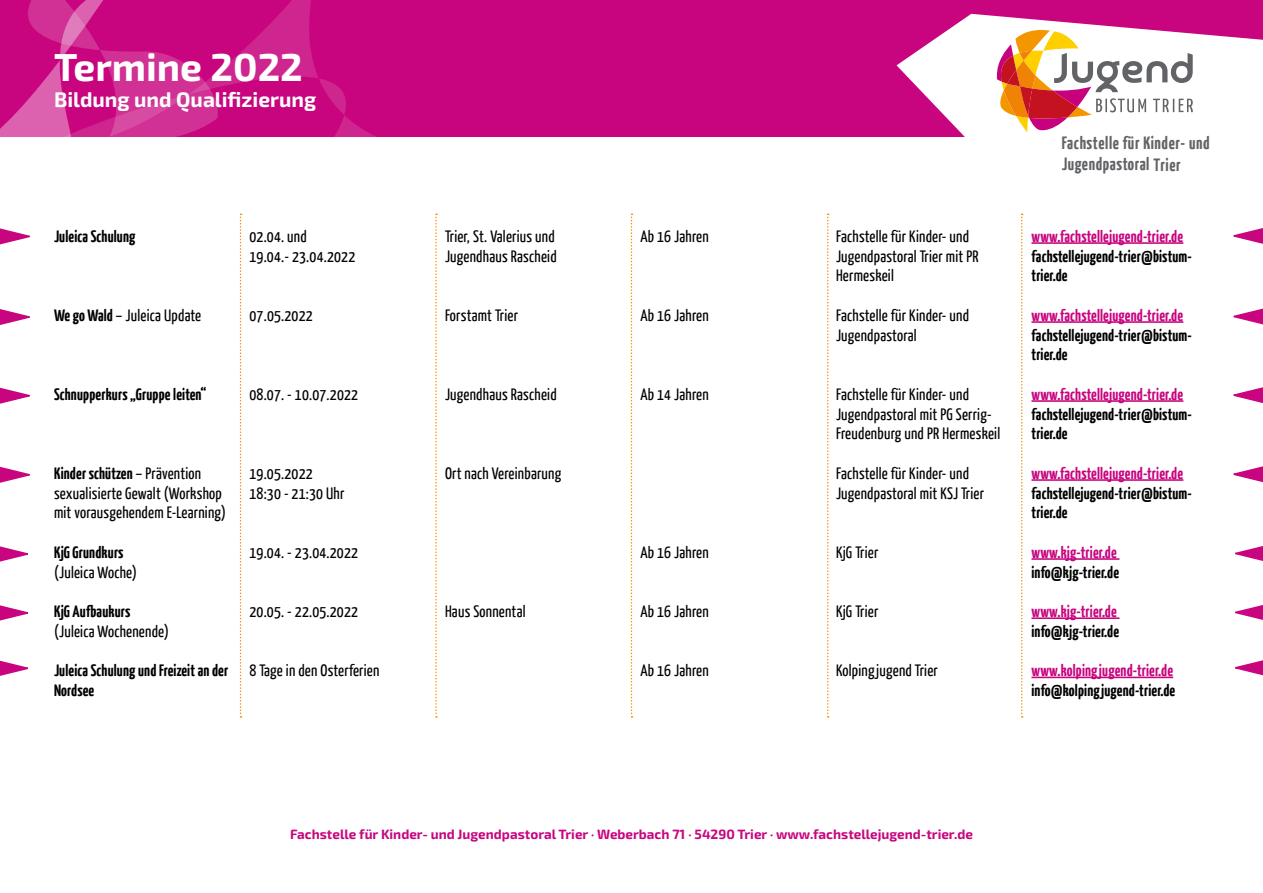
<style>
.page{position:relative;width:1263px;height:893px;background:#fff}
.page>*{position:absolute;margin:0;border:0;box-sizing:border-box;transform-origin:0 0}
.t1{font:700 39px "Exo 2.0";color:#fff}
.t2{font:700 21px "Exo 2.0";color:#fff}
.t3{font:700 17.85px "BDKJ";letter-spacing:.02em;color:#616366}
.t4{font:16.5px/19.8px "BDKJ";color:#000}
.t5{font:700 16.5px/19.8px "BDKJ";color:#000}
.t6{font:700 16.5px "BDKJ";color:#c8057f}
.t7{font:700 13.5px "Exo 2.0";color:#c8057f}
.s1{font-weight:700}
.s2{font-family:"BDKJ"}
</style>
<div class="page">
<hr style="left:1031px;top:242px;width:152px;height:2px;background:#c8057f">
<hr style="left:1031px;top:677px;width:142px;height:1px;background:#c8057f">
<hr style="left:1031px;top:400px;width:152px;height:2px;background:#c8057f">
<hr style="left:1031px;top:558px;width:88px;height:2px;background:#c8057f">
<hr style="left:1031px;top:321px;width:152px;height:2px;background:#c8057f">
<hr style="left:1031px;top:479px;width:152px;height:2px;background:#c8057f">
<hr style="left:1031px;top:617px;width:88px;height:2px;background:#c8057f">
<svg style="left:240px;top:214px;width:1px;height:504px"></svg>
<svg style="left:435px;top:214px;width:2px;height:504px"></svg>
<svg style="left:631px;top:214px;width:1px;height:504px"></svg>
<svg style="left:827px;top:214px;width:2px;height:504px"></svg>
<svg style="left:1021px;top:214px;width:2px;height:504px"></svg>
<div style="left:0;top:0;width:1263px;height:136px;background:#c8057f"></div>
<svg style="left:0;top:228px;width:30px;height:17px"></svg>
<svg style="left:1233px;top:228px;width:30px;height:16px"></svg>
<svg style="left:0;top:309px;width:30px;height:16px"></svg>
<svg style="left:1233px;top:308px;width:30px;height:17px"></svg>
<svg style="left:0;top:387px;width:30px;height:17px"></svg>
<svg style="left:1233px;top:387px;width:30px;height:16px"></svg>
<svg style="left:0;top:546px;width:28px;height:16px"></svg>
<svg style="left:1235px;top:546px;width:28px;height:15px"></svg>
<svg style="left:0;top:660px;width:28px;height:16px"></svg>
<svg style="left:1235px;top:660px;width:28px;height:16px"></svg>
<svg style="left:0;top:466px;width:30px;height:17px"></svg>
<svg style="left:1233px;top:466px;width:30px;height:17px"></svg>
<svg style="left:0;top:605px;width:28px;height:16px"></svg>
<svg style="left:1235px;top:605px;width:28px;height:15px"></svg>
<svg style="left:222px;top:0;width:274px;height:137px"></svg>
<svg style="left:0;top:0;width:222px;height:137px"></svg>
<svg style="left:896px;top:14px;width:367px;height:123px;fill:#fff"></svg>
<svg style="left:995px;top:26px;width:198px;height:107px;background:#e6c4b9"></svg>
<h1 class="t1" style="left:54px;top:44px;width:250px">Termine 2022</h1>
<p class="t2" style="left:54px;top:87px;width:264px">Bildung und Qualifizierung</p>
<p class="t3" style="left:1062px;top:131px;width:150px">Fachstelle für Kinder- und</p>
<p class="t3" style="left:1062px;top:152px;width:121px">Jugendpastoral Trier</p>
<p class="t5" style="left:54px;top:225px;width:83px">Juleica Schulung</p>
<p class="t4" style="left:249px;top:226px;width:107px">02.04. und<br>19.04.- 23.04.2022</p>
<p class="t4" style="left:445px;top:226px;width:113px">Trier, St. Valerius und<br>Jugendhaus Rascheid</p>
<p class="t4" style="left:640px;top:226px;width:70px">Ab 16 Jahren</p>
<p class="t4" style="left:836px;top:226px;width:144px">Fachstelle für Kinder- und<br>Jugendpastoral Trier mit PR<br>Hermeskeil</p>
<p class="t6" style="left:1031px;top:225px;width:153px">www.fachstellejugend-trier.de</p>
<p class="t5" style="left:1031px;top:245px;width:162px">fachstellejugend-trier@bistum&shy;trier.de</p>
<p class="t4" style="left:54px;top:305px;width:149px"><span class="s1">We go Wald</span> – Juleica Update</p>
<p class="t4" style="left:249px;top:305px;width:65px">07.05.2022</p>
<p class="t4" style="left:445px;top:305px;width:75px">Forstamt Trier</p>
<p class="t4" style="left:640px;top:305px;width:70px">Ab 16 Jahren</p>
<p class="t4" style="left:836px;top:305px;width:135px">Fachstelle für Kinder- und<br>Jugendpastoral</p>
<p class="t6" style="left:1031px;top:304px;width:153px">www.fachstellejugend-trier.de</p>
<p class="t5" style="left:1031px;top:324px;width:162px">fachstellejugend-trier@bistum&shy;trier.de</p>
<p class="t5" style="left:54px;top:383px;width:154px">Schnupperkurs „Gruppe leiten“</p>
<p class="t4" style="left:249px;top:383px;width:110px">08.07. - 10.07.2022</p>
<p class="t4" style="left:445px;top:383px;width:113px">Jugendhaus Rascheid</p>
<p class="t4" style="left:640px;top:383px;width:70px">Ab 14 Jahren</p>
<p class="t4" style="left:836px;top:383px;width:166px">Fachstelle für Kinder- und<br>Jugendpastoral mit PG Serrig-<br>Freudenburg und PR Hermeskeil</p>
<p class="t6" style="left:1031px;top:383px;width:153px">www.fachstellejugend-trier.de</p>
<p class="t5" style="left:1031px;top:403px;width:162px">fachstellejugend-trier@bistum&shy;trier.de</p>
<p class="t4" style="left:54px;top:462px;width:174px"><span class="s1">Kinder schützen</span> – Prävention sexualisierte Gewalt (Workshop mit vorausgehendem E-Learning)</p>
<p class="t4" style="left:249px;top:462px;width:97px">19.05.2022<br>18:30 - 21:30 Uhr</p>
<p class="t4" style="left:445px;top:462px;width:118px">Ort nach Vereinbarung</p>
<p class="t4" style="left:836px;top:462px;width:150px">Fachstelle für Kinder- und<br>Jugendpastoral mit KSJ Trier</p>
<p class="t6" style="left:1031px;top:462px;width:153px">www.fachstellejugend-trier.de</p>
<p class="t5" style="left:1031px;top:482px;width:162px">fachstellejugend-trier@bistum&shy;trier.de</p>
<p class="t5" style="left:54px;top:541px;width:71px">KjG Grundkurs</p>
<p class="t4" style="left:54px;top:561px;width:85px">(Juleica Woche)</p>
<p class="t4" style="left:249px;top:541px;width:110px">19.04. - 23.04.2022</p>
<p class="t4" style="left:640px;top:541px;width:70px">Ab 16 Jahren</p>
<p class="t4" style="left:836px;top:541px;width:44px">KjG Trier</p>
<p class="t6" style="left:1031px;top:541px;width:87px">www.kjg-trier.de</p>
<p class="t5" style="left:1031px;top:561px;width:89px">info@kjg-trier.de</p>
<p class="t5" style="left:54px;top:601px;width:78px">KjG Aufbaukurs</p>
<p class="t4" style="left:54px;top:620px;width:117px">(Juleica Wochenende)</p>
<p class="t4" style="left:249px;top:601px;width:110px">20.05. - 22.05.2022</p>
<p class="t4" style="left:445px;top:601px;width:82px">Haus Sonnental</p>
<p class="t4" style="left:640px;top:601px;width:70px">Ab 16 Jahren</p>
<p class="t4" style="left:836px;top:601px;width:44px">KjG Trier</p>
<p class="t6" style="left:1031px;top:600px;width:87px">www.kjg-trier.de</p>
<p class="t5" style="left:1031px;top:620px;width:89px">info@kjg-trier.de</p>
<p class="t5" style="left:54px;top:660px;width:176px">Juleica Schulung und Freizeit an der<br>Nordsee</p>
<p class="t4" style="left:249px;top:660px;width:132px">8 Tage in den Osterferien</p>
<p class="t4" style="left:640px;top:660px;width:70px">Ab 16 Jahren</p>
<p class="t4" style="left:836px;top:660px;width:104px">Kolpingjugend Trier</p>
<p class="t6" style="left:1031px;top:659px;width:143px">www.kolpingjugend-trier.de</p>
<p class="t5" style="left:1031px;top:679px;width:145px">info@kolpingjugend-trier.de</p>
<p class="t7" style="left:290px;top:826px;width:684px">Fachstelle für Kinder- und Jugendpastoral Trier <span class="s2">·</span> Weberbach 71 <span class="s2">·</span> 54290 Trier <span class="s2">·</span> www.fachstellejugend-trier.de</p>
</div>
